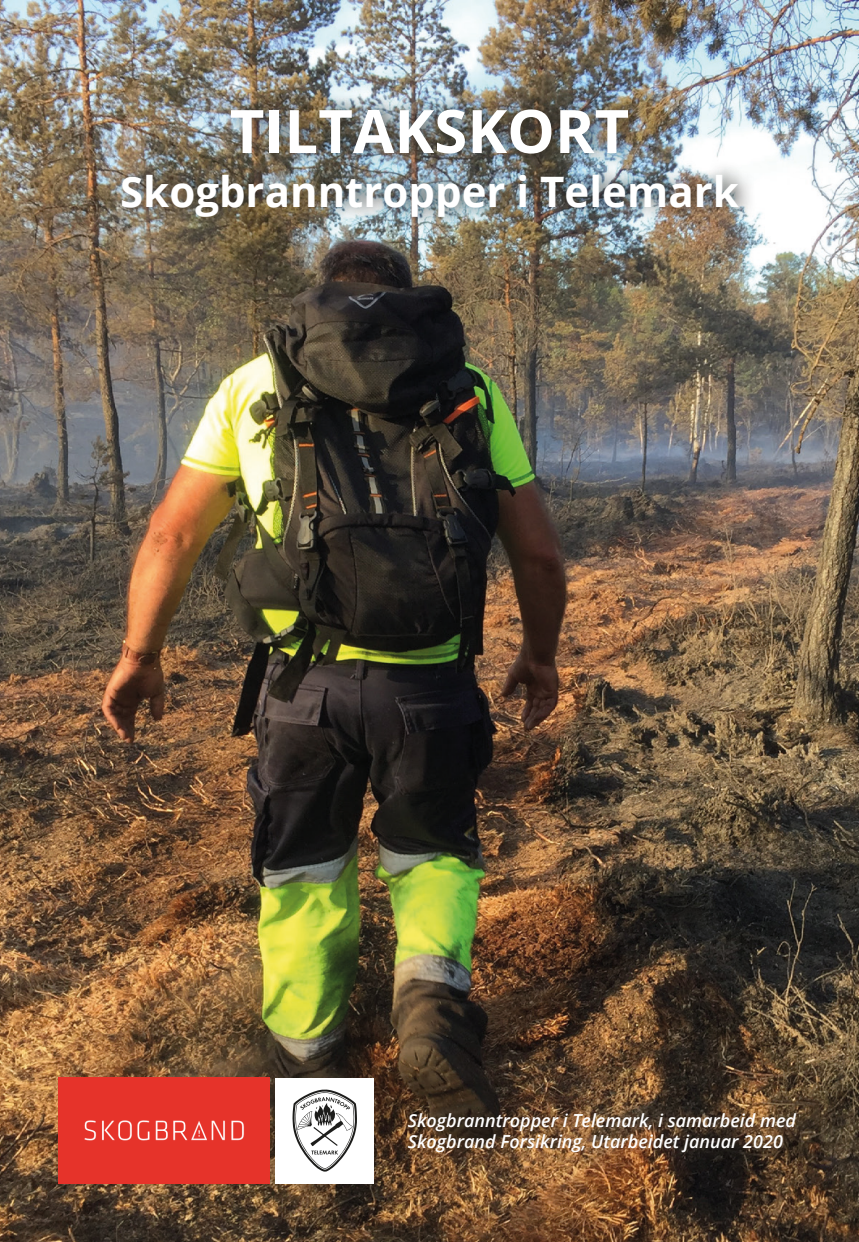
<style>
.page{position:relative;width:859px;height:1242px;background:#fff}
.page>*{position:absolute;margin:0;border:0;box-sizing:border-box;transform-origin:0 0}
.t1{font:700 60px "Open Sans";color:#fff}
.t2{font:700 42px "Open Sans";color:#fff}
.t3{font:italic 600 18px/21.6px "Open Sans";color:#fff}
</style>
<div class="page">
<img style="left:0;top:0;width:859px;height:1242px">
<div style="left:59px;top:1078px;width:210px;height:105px;background:#e6332a"></div>
<div style="left:275px;top:1078px;width:99px;height:105px;background:#fff"></div>
<svg style="left:292px;top:1089px;width:65px;height:82px"></svg>
<div style="left:111px;top:92px;width:647px;height:141px;background:#1d1d1b;opacity:.75"></div>
<h1 class="t1" style="left:230px;top:89px;width:401px">TILTAKSKORT</h1>
<h2 class="t2" style="left:120px;top:162px;width:620px">Skogbranntropper i Telemark</h2>
<p class="t3" style="left:408px;top:1109px;width:390px">Skogbranntropper i Telemark, i samarbeid med<br>Skogbrand Forsikring, Utarbeidet januar 2020</p>
</div>
